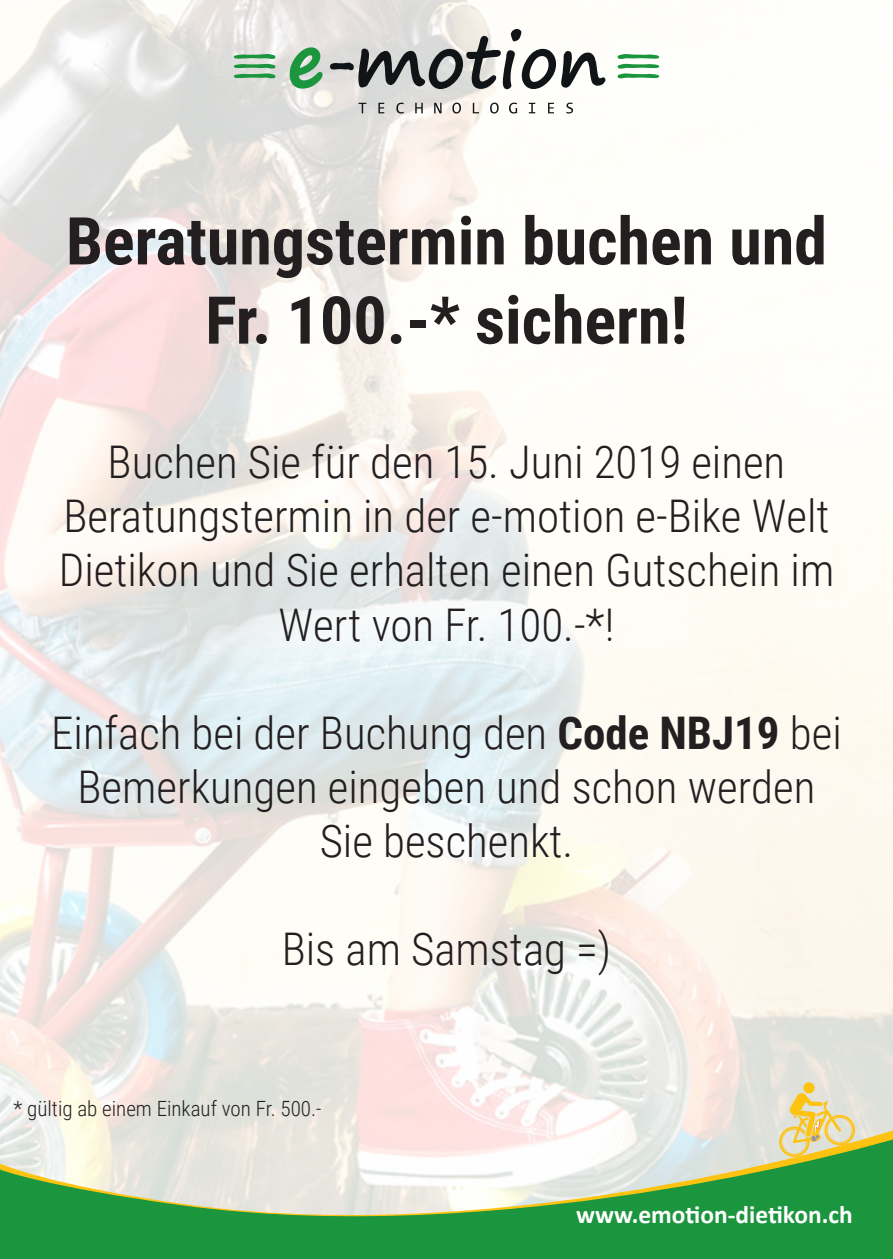
<style>
.page{position:relative;width:893px;height:1259px;background:#fff}
.page>*{position:absolute;margin:0;border:0;box-sizing:border-box;transform-origin:0 0}
.t1{font:700 66px "Roboto Condensed";color:#231f20}
.t2{font:300 45px/54px "Roboto Condensed";color:#231f20;text-align:center}
.t3{font:700 25.5px "Calibri";color:#fff}
.t4{font:300 21px "Roboto Condensed";color:#231f20}
.s1{font-weight:700}
</style>
<div class="page">
<img style="left:0;top:0;width:893px;height:1130px">
<svg style="left:290px;top:47px;width:33px;height:42px"></svg>
<svg style="left:330px;top:29px;width:275px;height:60px"></svg>
<svg style="left:359px;top:103px;width:214px;height:11px"></svg>
<svg style="left:234px;top:54px;width:41px;height:24px"></svg>
<svg style="left:618px;top:54px;width:41px;height:24px"></svg>
<svg style="left:0;top:1130px;width:893px;height:9px;background:#f0e8e0"></svg>
<svg style="left:0;top:1139px;width:893px;height:120px;background:#7abb85"></svg>
<svg style="left:803px;top:1081px;width:12px;height:13px"></svg>
<svg style="left:779px;top:1093px;width:77px;height:64px;background:#e5d592"></svg>
<p class="t1" style="left:66px;top:195px;width:762px">Beratungstermin buchen und</p>
<p class="t1" style="left:205px;top:274px;width:484px">Fr. 100.-* sichern!</p>
<p class="t2" style="left:108px;top:434px;width:679px">Buchen Sie für den 15. Juni 2019 einen</p>
<p class="t2" style="left:59px;top:488px;width:777px">Beratungstermin in der e-motion e-Bike Welt<br>Dietikon und Sie erhalten einen Gutschein im<br>Wert von Fr. 100.-*!</p>
<p class="t2" style="left:51px;top:704px;width:792px">Einfach bei der Buchung den <span class="s1">Code NBJ19</span> bei<br>Bemerkungen eingeben und schon werden<br>Sie beschenkt.</p>
<p class="t2" style="left:282px;top:920px;width:331px">Bis am Samstag =)</p>
<p class="t4" style="left:14px;top:1093px;width:309px">* gültig ab einem Einkauf von Fr. 500.-</p>
<p class="t3" style="left:576px;top:1196px;width:278px">www.emotion-dietikon.ch</p>
</div>
